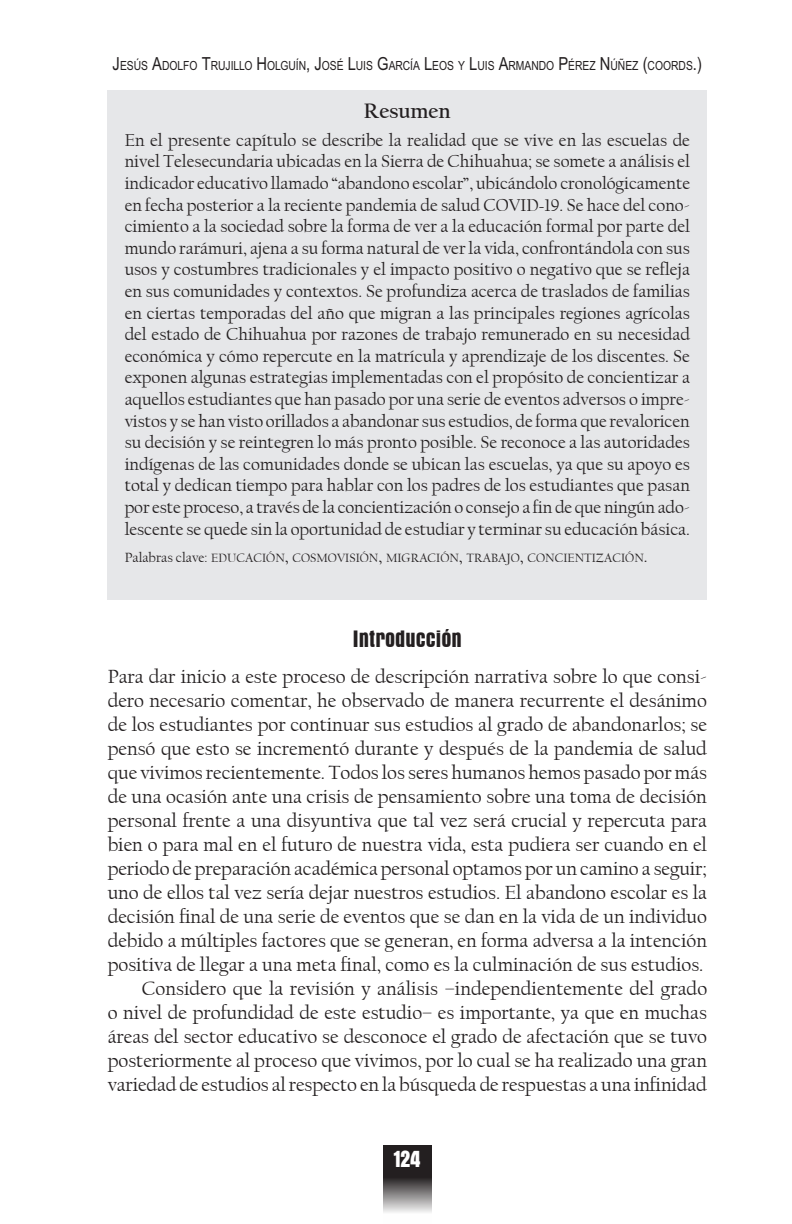
<style>
.page{position:relative;width:792px;height:1224px;background:#fff}
.page>*{position:absolute;margin:0;border:0;box-sizing:border-box;transform-origin:0 0}
.t1{font:700 condensed 24px "Aurora BT";color:#231f20}
.t2{font:700 condensed 24px "Aurora BT";color:#fff}
.t3{font:700 22px "Californian FB";color:#231f20}
.t4{font:20px/24px "Californian FB";color:#231f20;text-align:right}
.t5{font:18px/21.6px "Californian FB";color:#231f20;text-align:justify}
.t6{font:12.6px "Arial Narrow MT Std";color:#231f20}
.t7{font:12.6px "Californian FB";color:#231f20}
.s1{font-size:18px}
.s2{font-family:"Garamond"}
.s3{font-size:14px}
</style>
<div class="page">
<svg style="left:383px;top:1146px;width:49px;height:67px"></svg>
<div style="left:108px;top:91px;width:599px;height:509px;background:#e6e7e9"></div>
<p class="t6" style="left:113px;top:58px;width:591px"><span class="s1">J</span>ESÚS <span class="s1">A</span>DOLFO <span class="s1">T</span>RUJILLO <span class="s1">H</span>OLGUÍN<span class="s1">, J</span>OSÉ <span class="s1">L</span>UIS <span class="s1">G</span>ARCÍA <span class="s1">L</span>EOS Y <span class="s1">L</span>UIS <span class="s1">A</span>RMANDO <span class="s1">P</span>ÉREZ <span class="s1">N</span> ÚÑEZ <span class="s1">(</span>COORDS<span class="s1">.)</span></p>
<p class="t3" style="left:364px;top:99px;width:88px">Resumen</p>
<p class="t5" style="left:125px;top:129px;width:567px">En el presente capítulo se describe la realidad que se vive en las escuelas de nivel Telesecundaria ubicadas en la Sierra de Chihuahua; se somete a análisis el indicador educativo llamado “abandono escolar”, ubicándolo cronológicamente en fecha posterior a la reciente pandemia de salud COVID<span class="s2">-</span>19. Se hace del cono&shy;cimiento a la sociedad sobre la forma de ver a la educación formal por parte del mundo rarámuri, ajena a su forma natural de ver la vida, confrontándola con sus usos y costumbres tradicionales y el impacto positivo o negativo que se refleja en sus comunidades y contextos. Se profundiza acerca de traslados de familias en ciertas temporadas del año que migran a las principales regiones agrícolas del estado de Chihuahua por razones de trabajo remunerado en su necesidad económica y cómo repercute en la matrícula y aprendizaje de los discentes. Se exponen algunas estrategias implementadas con el propósito de concientizar a aquellos estudiantes que han pasado por una serie de eventos adversos o impre&shy;vistos y se han visto orillados a abandonar sus estudios, de forma que revaloricen su decisión y se reintegren lo más pronto posible. Se reconoce a las autoridades indígenas de las comunidades donde se ubican las escuelas, ya que su apoyo es total y dedican tiempo para hablar con los padres de los estudiantes que pasan por este proceso, a través de la concientización o consejo a fin de que ningún ado&shy;lescente se quede sin la oportunidad de estudiar y terminar su educación básica.</p>
<p class="t7" style="left:125px;top:551px;width:524px"><span class="s3">Palabras clave:</span> EDUCACIÓN<span class="s1">,</span> COSMOVISIÓN<span class="s1">,</span> MIGRACIÓN<span class="s1">,</span> TRABAJO<span class="s1">,</span> CONCIENTIZACIÓN<span class="s1">.</span></p>
<h1 class="t1" style="left:353px;top:626px;width:110px">Introducción</h1>
<p class="t4" style="left:108px;top:664px;width:601px">Para dar inicio a este proceso de descripción narrativa sobre lo que consi&shy;dero necesario comentar, he observado de manera recurrente el desánimo de los estudiantes por continuar sus estudios al grado de abandonarlos; se pensó que esto se incrementó durante y después de la pandemia de salud que vivimos recientemente. Todos los seres humanos hemos pasado por más de una ocasión ante una crisis de pensamiento sobre una toma de decisión personal frente a una disyuntiva que tal vez será crucial y repercuta para bien o para mal en el futuro de nuestra vida, esta pudiera ser cuando en el periodo de preparación académica personal optamos por un camino a seguir; uno de ellos tal vez sería dejar nuestros estudios. El abandono escolar es la decisión final de una serie de eventos que se dan en la vida de un individuo debido a múltiples factores que se generan, en forma adversa a la intención positiva de llegar a una meta final, como es la culminación de sus estudios.<br>Considero que la revisión y análisis –independientemente del grado<br>o nivel de profundidad de este estudio– es importante, ya que en muchas áreas del sector educativo se desconoce el grado de afectación que se tuvo posteriormente al proceso que vivimos, por lo cual se ha realizado una gran variedad de estudios al respecto en la búsqueda de respuestas a una infinidad</p>
<h1 class="t2" style="left:394px;top:1145px;width:28px">124</h1>
</div>
